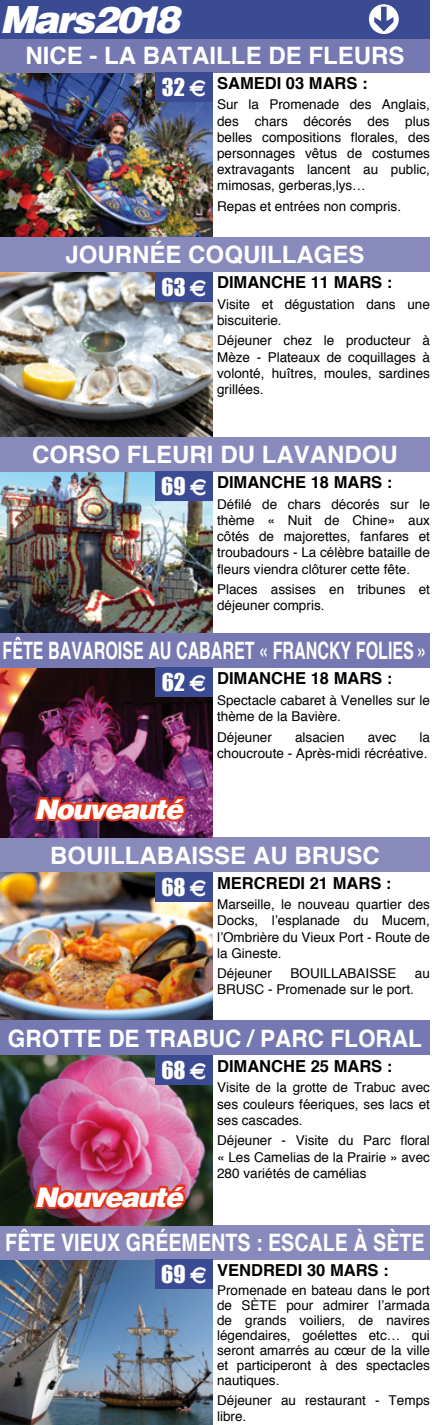
<style>
.page{position:relative;width:447px;height:1425px;background:#fff}
.page>*{position:absolute;margin:0;border:0;box-sizing:border-box;transform-origin:0 0}
.t1{font:italic 900 37.5px "Helvetica";color:#fff}
.t2{font:italic 900 27px "Helvetica";color:#fff}
.t3{font:700 24px "Helvetica";color:#fff}
.t4{font:700 24px "Helvetica";color:#fff;scale:.67 1}
.t5{font:700 24px "Helvetica";color:#fff;scale:.82 1}
.t6{font:700 24px "Helvetica";color:#fff;scale:.94 1}
.t7{font:22.5px "Impact";color:#fff}
.t8{font:700 16.5px "Helvetica";color:#000}
.t9{font:13.5px/16.2px "Helvetica";color:#000;text-align:justify}
.s1{font-family:"Euro Classic"}
</style>
<div class="page">
<img style="left:0;top:272px;width:213px;height:166px">
<img style="left:0;top:72px;width:213px;height:166px">
<div style="left:0;top:38px;width:429px;height:34px;background:#7679b1"></div>
<div style="left:0;top:238px;width:429px;height:34px;background:#898abc"></div>
<div style="left:155px;top:272px;width:58px;height:29px;background:#3a4b94"></div>
<div style="left:155px;top:72px;width:58px;height:30px;background:#3a4b94"></div>
<div style="left:0;top:0;width:429px;height:38px;background:#3a4b94"></div>
<svg style="left:369px;top:4px;width:29px;height:30px"></svg>
<img style="left:0;top:472px;width:213px;height:161px">
<div style="left:0;top:438px;width:429px;height:34px;background:#898abc"></div>
<div style="left:155px;top:471px;width:58px;height:30px;background:#3a4b94"></div>
<img style="left:0;top:872px;width:213px;height:148px">
<div style="left:0;top:838px;width:429px;height:34px;background:#898abc"></div>
<div style="left:155px;top:872px;width:58px;height:29px;background:#3a4b94"></div>
<img style="left:0;top:1259px;width:213px;height:165px">
<div style="left:0;top:1225px;width:429px;height:34px;background:#898abc"></div>
<div style="left:155px;top:1259px;width:58px;height:30px;background:#3a4b94"></div>
<img style="left:0;top:667px;width:213px;height:170px">
<div style="left:0;top:633px;width:429px;height:34px;background:#7679b1"></div>
<img style="left:31px;top:792px;width:166px;height:38px">
<div style="left:155px;top:667px;width:58px;height:30px;background:#3a4b94"></div>
<img style="left:0;top:1055px;width:213px;height:170px">
<div style="left:0;top:1020px;width:429px;height:34px;background:#7679b1"></div>
<img style="left:31px;top:1180px;width:166px;height:38px">
<div style="left:155px;top:1054px;width:58px;height:30px;background:#3a4b94"></div>
<h1 class="t1" style="left:0;top:-5px;width:191px">Mars2018</h1>
<h3 class="t3" style="left:25px;top:36px;width:380px">NICE - LA BATAILLE DE FLEURS</h3>
<p class="t8" style="left:217px;top:70px;width:152px">SAMEDI 03 MARS :</p>
<p class="t9" style="left:217px;top:97px;width:214px">Sur la Promenade des Anglais, des chars décorés des plus belles compositions florales, des personnages vêtus de costumes extravagants lancent au public, mimosas, gerberas,lys…</p>
<p class="t9" style="left:217px;top:198px;width:185px">Repas et entrées non compris.</p>
<h3 class="t3" style="left:65px;top:235px;width:300px">JOURNÉE COQUILLAGES</h3>
<p class="t8" style="left:217px;top:269px;width:177px">DIMANCHE 11 MARS :</p>
<p class="t9" style="left:217px;top:296px;width:214px">Visite et dégustation dans une biscuiterie.</p>
<p class="t9" style="left:217px;top:333px;width:214px">Déjeuner chez le producteur à Mèze - Plateaux de coquillages à volonté, huîtres, moules, sardines grillées.</p>
<h3 class="t7" style="left:162px;top:70px;width:46px">32 <span class="s1">E</span></h3>
<h3 class="t7" style="left:161px;top:269px;width:47px">63 <span class="s1">E</span></h3>
<h3 class="t3" style="left:32px;top:435px;width:367px">CORSO FLEURI DU LAVANDOU</h3>
<p class="t8" style="left:217px;top:469px;width:177px">DIMANCHE 18 MARS :</p>
<p class="t9" style="left:217px;top:496px;width:214px">Défilé de chars décorés sur le thème « Nuit de Chine» aux côtés de majorettes, fanfares et troubadours - La célèbre bataille de fleurs viendra clôturer cette fête.</p>
<p class="t9" style="left:217px;top:581px;width:214px">Places assises en tribunes et déjeuner compris.</p>
<h3 class="t7" style="left:161px;top:469px;width:47px">69 <span class="s1">E</span></h3>
<h3 class="t4" style="left:3px;top:631px;width:635px">FÊTE BAVAROISE AU CABARET « FRANCKY FOLIES »</h3>
<p class="t8" style="left:217px;top:665px;width:177px">DIMANCHE 18 MARS :</p>
<p class="t9" style="left:217px;top:692px;width:214px">Spectacle cabaret à Venelles sur le thème de la Bavière.</p>
<p class="t9" style="left:217px;top:729px;width:56px">Déjeuner</p>
<p class="t9" style="left:295px;top:729px;width:51px">alsacien</p>
<p class="t9" style="left:367px;top:729px;width:30px">avec</p>
<h3 class="t7" style="left:162px;top:665px;width:46px">62 <span class="s1">E</span></h3>
<p class="t9" style="left:217px;top:729px;width:214px;text-align:right">la<br>choucroute - Après-midi récréative.</p>
<h2 class="t2" style="left:34px;top:791px;width:157px">Nouveauté</h2>
<h3 class="t3" style="left:50px;top:835px;width:331px">BOUILLABAISSE AU BRUSC</h3>
<p class="t8" style="left:217px;top:869px;width:176px">MERCREDI 21 MARS :</p>
<p class="t9" style="left:217px;top:896px;width:214px">Marseille, le nouveau quartier des Docks, l’esplanade du Mucem, l’Ombrière du Vieux Port - Route de la Gineste.</p>
<p class="t9" style="left:217px;top:965px;width:56px">Déjeuner</p>
<p class="t9" style="left:290px;top:965px;width:107px">BOUILLABAISSE</p>
<p class="t9" style="left:414px;top:965px;width:17px">au</p>
<p class="t9" style="left:217px;top:982px;width:198px">BRUSC - Promenade sur le port.</p>
<h3 class="t7" style="left:161px;top:869px;width:47px">68 <span class="s1">E</span></h3>
<h3 class="t6" style="left:8px;top:1018px;width:441px">GROTTE DE TRABUC / PARC FLORAL</h3>
<p class="t8" style="left:217px;top:1052px;width:177px">DIMANCHE 25 MARS :</p>
<p class="t9" style="left:217px;top:1080px;width:214px">Visite de la grotte de Trabuc avec ses couleurs féeriques, ses lacs et ses cascades.</p>
<p class="t9" style="left:217px;top:1132px;width:214px">Déjeuner - Visite du Parc floral « Les Camelias de la Prairie » avec 280 variétés de camélias</p>
<h2 class="t2" style="left:34px;top:1179px;width:157px">Nouveauté</h2>
<h3 class="t7" style="left:161px;top:1052px;width:47px">68 <span class="s1">E</span></h3>
<h3 class="t5" style="left:5px;top:1223px;width:512px">FÊTE VIEUX GRÉEMENTS : ESCALE À SÈTE</h3>
<p class="t8" style="left:217px;top:1257px;width:173px">VENDREDI 30 MARS :</p>
<p class="t9" style="left:217px;top:1283px;width:214px;line-height:15px">Promenade en bateau dans le port de SÈTE pour admirer l’armada de grands voiliers, de navires légendaires, goélettes etc… qui seront amarrés au cœur de la ville et participeront à des spectacles nautiques.</p>
<p class="t9" style="left:217px;top:1392px;width:214px">Déjeuner au restaurant - Temps libre.</p>
<h3 class="t7" style="left:161px;top:1257px;width:47px">69 <span class="s1">E</span></h3>
</div>
